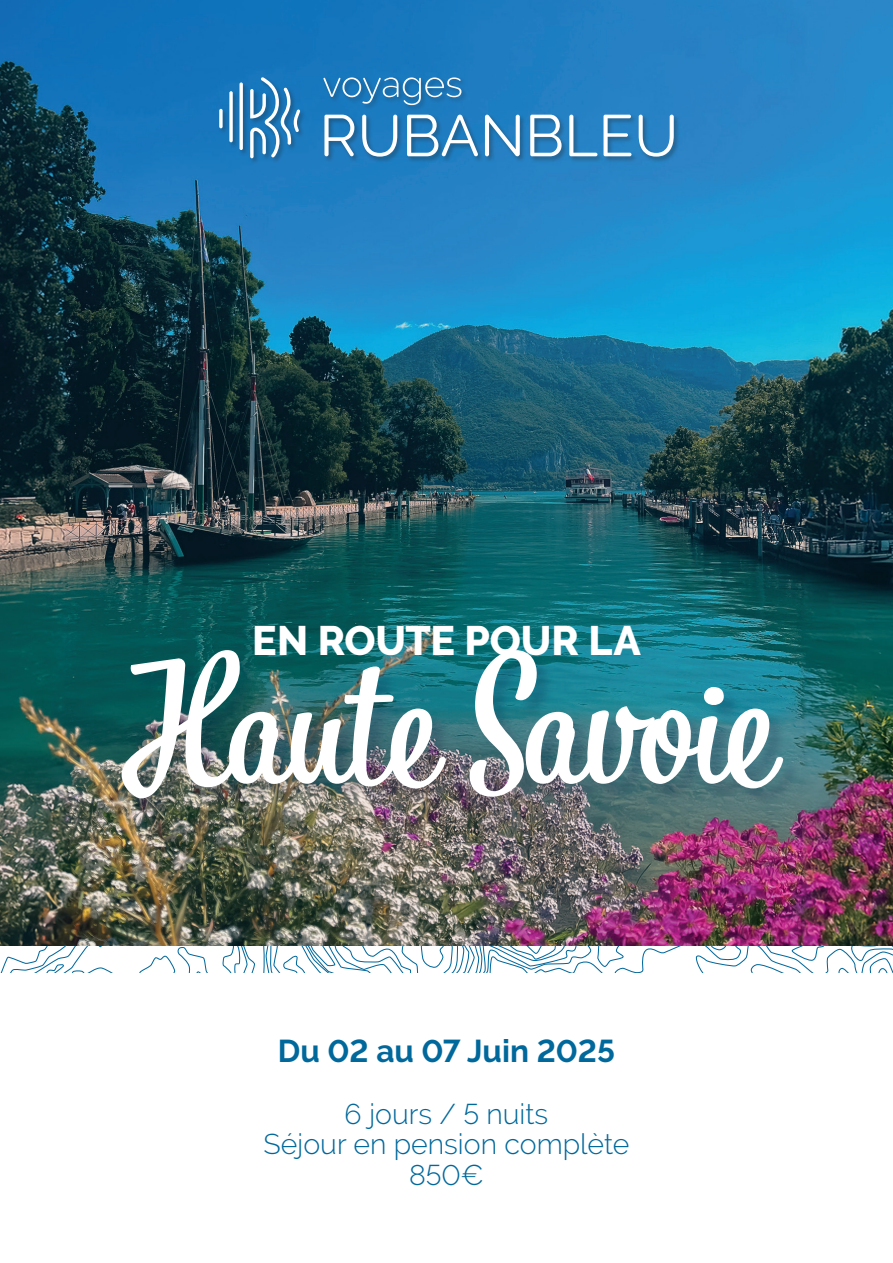
<style>
.page{position:relative;width:893px;height:1263px;background:#fff}
.page>*{position:absolute;margin:0;border:0;box-sizing:border-box;transform-origin:0 0}
.t1{font:172.5px "Bistro Script";letter-spacing:.005em;color:#fff}
.t2{font:800 41.1px "Raleway";letter-spacing:-.005em;color:#fff}
.t3{font:700 31.5px "Raleway";color:#01689c}
.t4{font:300 28.5px/30.8px "Raleway";color:#01689c;text-align:center}
</style>
<div class="page">
<img style="left:0;top:0;width:893px;height:947px">
<div style="left:218px;top:76px;width:463px;height:89px;background:#231f20;opacity:.35"></div>
<svg style="left:323px;top:77px;width:138px;height:28px;background:#418cc2"></svg>
<svg style="left:324px;top:115px;width:30px;height:41px"></svg>
<svg style="left:362px;top:115px;width:35px;height:42px"></svg>
<svg style="left:407px;top:115px;width:71px;height:41px"></svg>
<svg style="left:485px;top:115px;width:35px;height:41px"></svg>
<svg style="left:530px;top:115px;width:32px;height:41px"></svg>
<svg style="left:569px;top:115px;width:28px;height:41px"></svg>
<svg style="left:603px;top:115px;width:28px;height:41px"></svg>
<svg style="left:639px;top:115px;width:35px;height:42px"></svg>
<svg style="left:239px;top:82px;width:4px;height:68px"></svg>
<svg style="left:229px;top:91px;width:4px;height:51px"></svg>
<svg style="left:219px;top:109px;width:4px;height:19px"></svg>
<svg style="left:250px;top:77px;width:50px;height:81px"></svg>
<svg style="left:0;top:947px;width:893px;height:26px"></svg>
<div style="left:124px;top:652px;width:677px;height:164px;background:#10123c;opacity:.18"></div>
<h2 class="t2" style="left:252px;top:617px;width:390px">EN ROUTE POUR LA</h2>
<h1 class="t1" style="left:122px;top:616px;width:651px">Haute Savoie</h1>
<p class="t3" style="left:278px;top:1033px;width:339px">Du 02 au 07 Juin 2025</p>
<p class="t4" style="left:263px;top:1098px;width:367px">6 jours / 5 nuits<br>Séjour en pension complète<br>850€</p>
</div>
